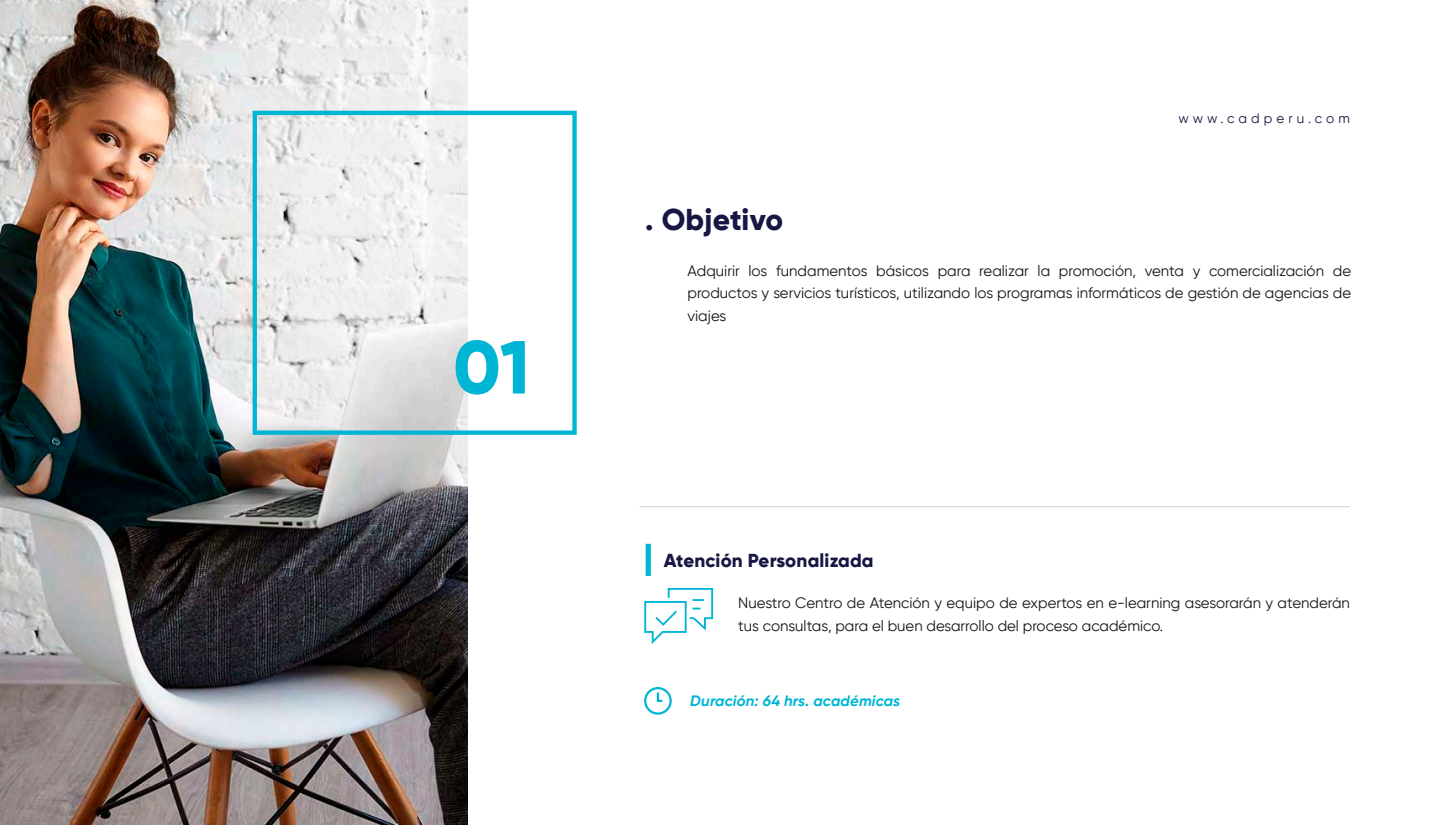
<style>
.page{position:relative;width:1455px;height:825px;background:#fff}
.page>*{position:absolute;margin:0;border:0;box-sizing:border-box;transform-origin:0 0}
.t1{font:800 75px "Gilroy";color:#00b6d4}
.t2{font:800 30px "Gilroy";color:#171743}
.t3{font:800 18.75px "Gilroy";letter-spacing:.01em;color:#171743}
.t4{font:15px/22.5px "Gilroy";color:#151515;text-align:justify}
.t5{font:italic 700 15px "Gilroy";letter-spacing:.01em;color:#00b6d4}
.t6{font:13.5px "Gilroy";letter-spacing:.3em;color:#171743}
</style>
<div class="page">
<img style="left:0;top:0;width:468px;height:825px">
<div style="left:253px;top:111px;width:324px;height:324px;border:4px solid #00b6d4"></div>
<div style="left:644px;top:687px;width:28px;height:28px;border:2px solid #00b6d4;border-radius:50%"></div>
<svg style="left:656px;top:690px;width:9px;height:12px"></svg>
<div style="left:646px;top:544px;width:5px;height:32px;background:#00b6d4"></div>
<svg style="left:644px;top:588px;width:70px;height:56px"></svg>
<hr style="left:640px;top:506px;width:710px;height:1px;background:#d4d4d4">
<h1 class="t1" style="left:453px;top:320px;width:78px">01</h1>
<p class="t6" style="left:1178px;top:110px;width:173px">www.cadperu.com</p>
<h2 class="t2" style="left:645px;top:200px;width:140px">. Objetivo</h2>
<p class="t4" style="left:688px;top:259px;width:665px">Adquirir los fundamentos básicos para realizar la promoción, venta y comercialización de productos y servicios turísticos, utilizando los programas informáticos de gestión de agencias de viajes</p>
<p class="t3" style="left:664px;top:549px;width:211px">Atención Personalizada</p>
<p class="t4" style="left:738px;top:591px;width:613px">Nuestro Centro de Atención y equipo de expertos en e-learning asesorarán y atenderán tus consultas, para el buen desarrollo del proceso académico.</p>
<p class="t5" style="left:690px;top:691px;width:212px">Duración: 64 hrs. académicas</p>
</div>
